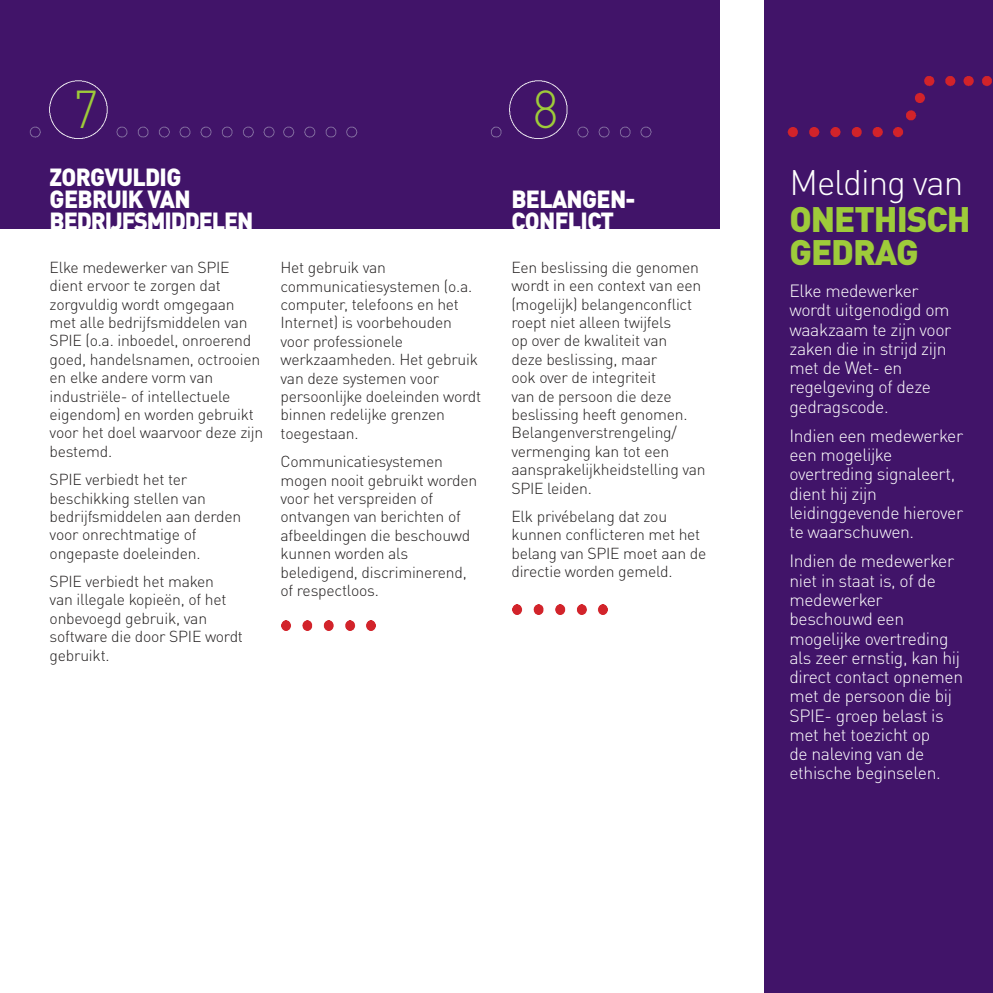
<style>
.page{position:relative;width:993px;height:993px;background:#fff}
.page>*{position:absolute;margin:0;border:0;box-sizing:border-box;transform-origin:0 0}
.t1{font:300 52.5px "DIN";color:#9ecb3a;scale:.95 1}
.t2{font:900 35px/33.2px "DIN";letter-spacing:-.03em;color:#9ecb3a}
.t3{font:300 35px "DIN";letter-spacing:-.03em;color:#fff}
.t4{font:900 24.5px/21.9px "DIN";letter-spacing:-.03em;color:#fff;scale:.95 1}
.t5{font:300 17.5px/19.2px "DIN Pro";letter-spacing:-.02em;color:#fff}
.t6{font:300 15.75px/18.4px "DIN Pro";letter-spacing:-.015em;color:#221f1f}
</style>
<div class="page">
<img style="left:281px;top:620px;width:94px;height:10px">
<img style="left:512px;top:604px;width:95px;height:10px">
<div style="left:0;top:0;width:719px;height:228px;background:#411469"></div>
<div style="left:764px;top:0;width:228px;height:992px;background:#411469"></div>
<h1 class="t1" style="left:73px;top:90px;width:28px">7</h1>
<h3 class="t4" style="left:50px;top:166px;width:216px">ZORGVULDIG<br>GEBRUIK VAN<br>BEDRIJFSMIDDELEN</h3>
<p class="t6" style="left:50px;top:259px;width:215px">Elke medewerker van SPIE dient ervoor te zorgen dat zorgvuldig wordt omgegaan met alle bedrijfsmiddelen van<br>SPIE (o.a. inboedel, onroerend goed, handelsnamen, octrooien en elke andere vorm van industriële- of intellectuele eigendom) en worden gebruikt voor het doel waarvoor deze zijn bestemd.</p>
<p class="t6" style="left:50px;top:471px;width:193px">SPIE verbiedt het ter beschikking stellen van bedrijfsmiddelen aan derden voor onrechtmatige of ongepaste doeleinden.</p>
<p class="t6" style="left:50px;top:573px;width:195px">SPIE verbiedt het maken<br>van illegale kopieën, of het onbevoegd gebruik, van software die door SPIE wordt gebruikt.</p>
<p class="t6" style="left:280px;top:259px;width:202px">Het gebruik van communicatiesystemen (o.a. computer, telefoons en het<br>Internet) is voorbehouden voor professionele werkzaamheden. Het gebruik van deze systemen voor persoonlijke doeleinden wordt binnen redelijke grenzen toegestaan.</p>
<p class="t6" style="left:280px;top:453px;width:198px">Communicatiesystemen mogen nooit gebruikt worden voor het verspreiden of ontvangen van berichten of afbeeldingen die beschouwd kunnen worden als beledigend, discriminerend, of respectloos.</p>
<h1 class="t1" style="left:532px;top:90px;width:28px">8</h1>
<h3 class="t4" style="left:511px;top:188px;width:132px">BELANGEN-<br>CONFLICT</h3>
<p class="t6" style="left:511px;top:259px;width:196px">Een beslissing die genomen wordt in een context van een (mogelijk) belangenconflict roept niet alleen twijfels<br>op over de kwaliteit van<br>deze beslissing, maar<br>ook over de integriteit<br>van de persoon die deze beslissing heeft genomen.<br>Belangenverstrengeling/ vermenging kan tot een aansprakelijkheidstelling van<br>SPIE leiden.</p>
<p class="t6" style="left:511px;top:508px;width:196px">Elk privébelang dat zou kunnen conflicteren met het belang van SPIE moet aan de directie worden gemeld.</p>
<h2 class="t3" style="left:789px;top:170px;width:175px">Melding van</h2>
<h2 class="t2" style="left:789px;top:203px;width:183px">ONETHISCH<br>GEDRAG</h2>
<p class="t5" style="left:789px;top:282px;width:163px">Elke medewerker wordt uitgenodigd om waakzaam te zijn voor zaken die in strijd zijn met de Wet- en regelgeving of deze gedragscode.</p>
<p class="t5" style="left:789px;top:427px;width:175px">Indien een medewerker een mogelijke overtreding signaleert, dient hij zijn leidinggevende hierover te waarschuwen.</p>
<p class="t5" style="left:789px;top:552px;width:175px">Indien de medewerker niet in staat is, of de medewerker beschouwd een mogelijke overtreding als zeer ernstig, kan hij direct contact opnemen met de persoon die bij<br>SPIE- groep belast is met het toezicht op<br>de naleving van de ethische beginselen.</p>
</div>
